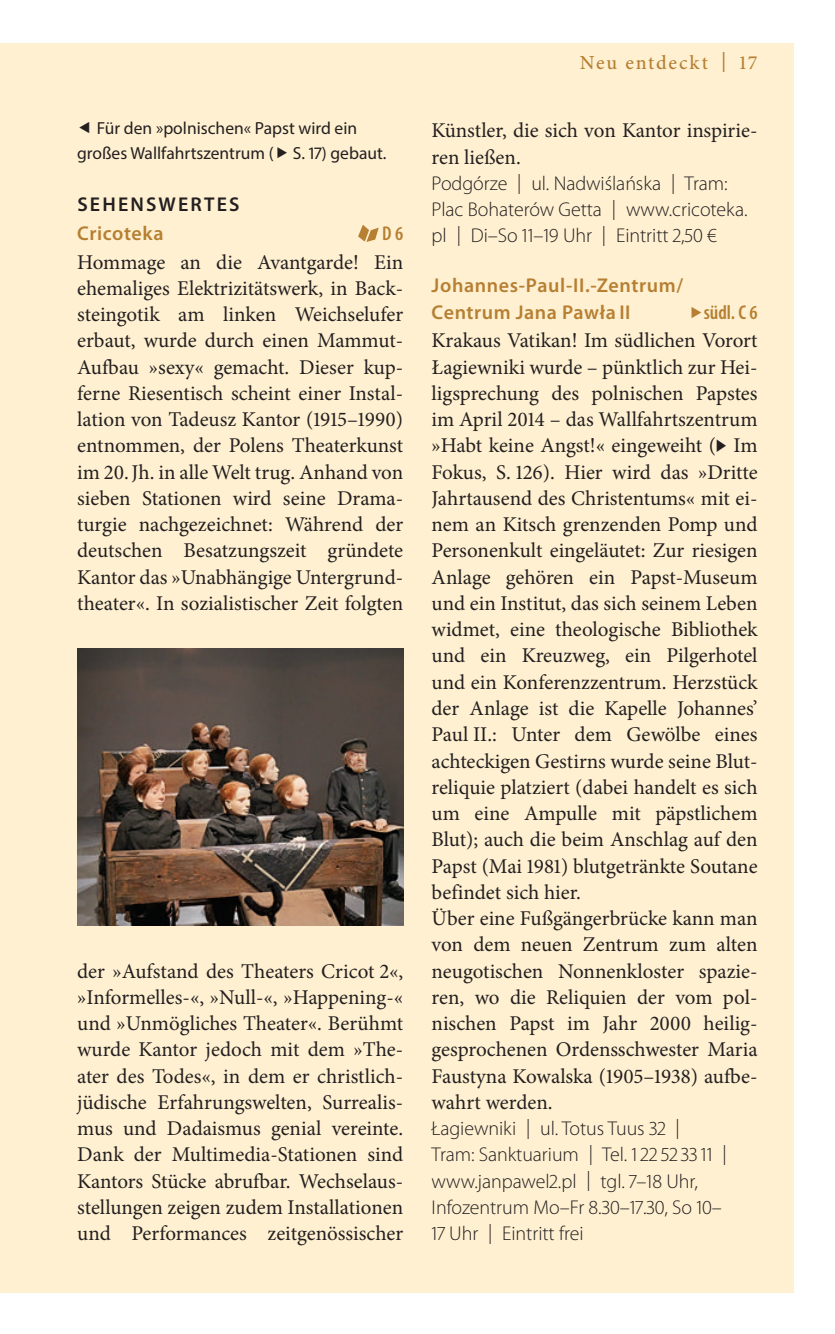
<style>
.page{position:relative;width:835px;height:1334px;background:#fff}
.page>*{position:absolute;margin:0;border:0;box-sizing:border-box;transform-origin:0 0}
.t1{font:21px/26.2px "Minion Pro";color:#231f20}
.t2{font:300 20px/26.2px "Myriad Pro";letter-spacing:-.005em;color:#231f20}
.t3{font:600 20px/26.2px "Myriad Pro";letter-spacing:.03em;color:#b67f32}
.t4{font:500 20px "Minion Pro";letter-spacing:.09em;color:#b67f32}
.t5{font:600 20px "Myriad Pro";letter-spacing:.105em;color:#231f20}
.t6{font:600 condensed 20px "Myriad Pro";color:#b67f32}
.t7{font:17.5px/24.8px "Myriad Pro";color:#231f20;text-align:center}
</style>
<div class="page">
<div style="left:0;top:43px;width:793px;height:1249px;background:#fef0d0"></div>
<svg style="left:358px;top:225px;width:21px;height:17px"></svg>
<img style="left:77px;top:649px;width:326px;height:276px">
<p class="t7" style="left:77px;top:116px;width:309px">Für den »polnischen« Papst wird ein großes Wallfahrtszentrum ( S. 17) gebaut.</p>
<p class="t5" style="left:77px;top:192px;width:164px">SEHENSWERTES</p>
<p class="t3" style="left:77px;top:219px;width:88px">Cricoteka</p>
<p class="t6" style="left:382px;top:221px;width:22px">D6</p>
<p class="t1" style="left:77px;top:249px;width:328px;text-align:justify">Hommage an die Avantgarde! Ein ehemaliges Elektrizitätswerk, in Back&shy;steingotik am linken Weichselufer erbaut, wurde durch einen Mammut-Aufbau »sexy« gemacht. Dieser kup&shy;ferne Riesentisch scheint einer Instal&shy;lation von Tadeusz Kantor (1915–1990) entnommen, der Polens Theaterkunst im 20.Jh. in alle Welt trug. Anhand von sieben Stationen wird seine Drama&shy;turgie nachgezeichnet: Während der deutschen Besatzungszeit gründete Kantor das »Unabhängige Untergrund&shy;theater«. In sozialistischer Zeit folgten</p>
<p class="t1" style="left:77px;top:958px;width:328px">der »Aufstand des Theaters Cricot 2«, »Informelles-«, »Null-«, »Happening-« und »Unmögliches Theater«. Berühmt wurde Kantor jedoch mit dem »The&shy;ater des Todes«, in dem er christlich-- jüdische Erfahrungswelten, Surrealis&shy;mus und Dadaismus genial vereinte.<br>Dank der Multimedia-Stationen sind Kantors Stücke abrufbar. Wechselaus&shy;stellungen zeigen zudem Installationen und Performances zeitgenössischer</p>
<p class="t4" style="left:580px;top:49px;width:179px">Neu entdeckt | 17</p>
<p class="t1" style="left:432px;top:118px;width:327px">Künstler, die sich von Kantor inspirie&shy;ren ließen.</p>
<p class="t2" style="left:432px;top:170px;width:318px">Podgórze | ul. Nadwiślańska | Tram:<br>Plac Bohaterów Getta | www.cricoteka. pl | Di–So 11–19 Uhr | Eintritt 2,50 €</p>
<p class="t3" style="left:432px;top:272px;width:253px">Johannes-Paul-II.-Zentrum/<br>Centrum Jana Pawła II</p>
<p class="t6" style="left:704px;top:300px;width:55px">südl. C 6</p>
<p class="t1" style="left:432px;top:328px;width:328px">Krakaus Vatikan! Im südlichen Vorort Łagiewniki wurde – pünktlich zur Hei&shy;ligsprechung des polnischen Papstes im April 2014 – das Wallfahrtszentrum »Habt keine Angst!« eingeweiht (◆ Im Fokus, S. 126). Hier wird das »Dritte Jahrtausend des Christentums« mit ei&shy;nem an Kitsch grenzenden Pomp und Personenkult eingeläutet: Zur riesigen Anlage gehören ein Papst-Museum und ein Institut, das sich seinem Leben widmet, eine theologische Bibliothek und ein Kreuzweg, ein Pilgerhotel und ein Konferenzzentrum. Herzstück der Anlage ist die Kapelle Johannes’ Paul II.: Unter dem Gewölbe eines achteckigen Gestirns wurde seine Blut&shy;reliquie platziert (dabei handelt es sich um eine Ampulle mit päpstlichem Blut); auch die beim Anschlag auf den Papst (Mai 1981) blutgetränkte Soutane befindet sich hier.<br>Über eine Fußgängerbrücke kann man von dem neuen Zentrum zum alten neugotischen Nonnenkloster spazie&shy;ren, wo die Reliquien der vom pol&shy;nischen Papst im Jahr 2000 heilig&shy;gesprochenen Ordensschwester Maria Faustyna Kowalska (1905–1938) aufbe&shy;wahrt werden.</p>
<p class="t2" style="left:432px;top:1115px;width:297px">Łagiewniki | ul. Totus Tuus 32 |<br>Tram: Sanktuarium | Tel. 1 22 52 33 11 | www.janpawel2.pl | tgl. 7–18 Uhr,<br>Infozentrum Mo–Fr 8.30–17.30, So 10–<br>17 Uhr | Eintritt frei</p>
</div>
